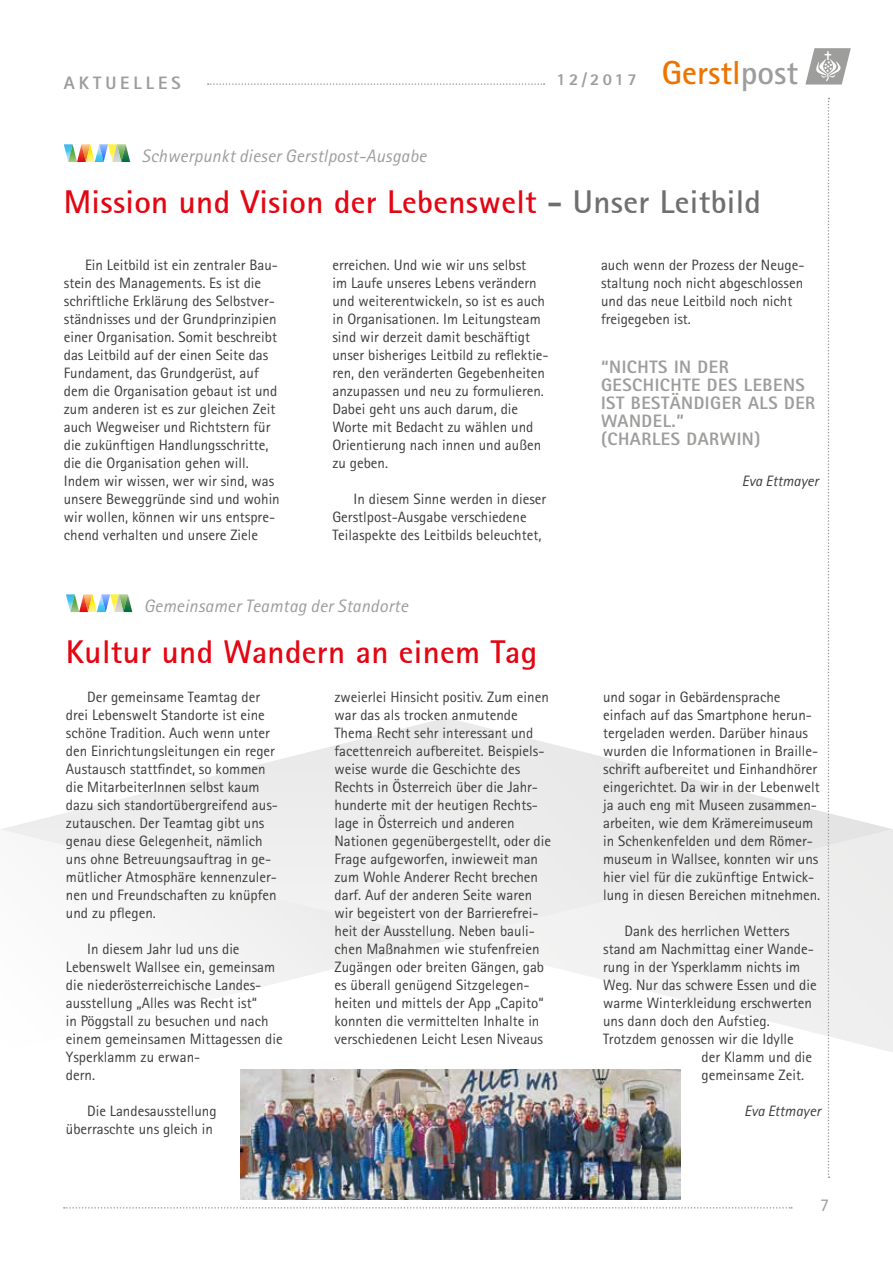
<style>
.page{position:relative;width:893px;height:1263px;background:#fff}
.page>*{position:absolute;margin:0;border:0;box-sizing:border-box;transform-origin:0 0}
.t1{font:33px "Rotis Sans Serif Bold 65";letter-spacing:.01em;color:#e30613}
.t2{font:800 18px/18px "Rotis Sans Serif Pro";letter-spacing:.03em;color:#9d9d9c}
.t3{font:italic 18px "Rotis Sans Serif Pro";letter-spacing:.01em;color:#9d9d9c}
.t4{font:800 18px "Rotis Sans Serif Pro";letter-spacing:.22em;color:#9d9d9c}
.t5{font:18px "Rotis Sans Serif Pro";color:#9d9d9c}
.t6{font:800 16.65px "Rotis Sans Serif Pro";color:#9d9d9c}
.t7{font:15px/18px "Rotis Sans Serif Pro";color:#3c3c3b}
.t8{font:italic 15px "Rotis Sans Serif Pro";color:#3c3c3b}
.s1{font-weight:700;font-size:33.3px;color:#ee7402}
.s2{font-weight:700;font-size:33.3px}
.s3{color:#706f6f}
</style>
<div class="page">
<svg style="left:64px;top:1207px;width:728px;height:1px"></svg>
<svg style="left:828px;top:98px;width:1px;height:1080px"></svg>
<svg style="left:208px;top:83px;width:337px;height:2px"></svg>
<svg style="left:805px;top:48px;width:46px;height:37px"></svg>
<svg style="left:181px;top:941px;width:263px;height:53px"></svg>
<svg style="left:446px;top:718px;width:433px;height:108px"></svg>
<svg style="left:446px;top:826px;width:447px;height:230px"></svg>
<svg style="left:1px;top:718px;width:445px;height:223px"></svg>
<svg style="left:66px;top:594px;width:66px;height:18px"></svg>
<img style="left:240px;top:1069px;width:440px;height:130px">
<svg style="left:64px;top:144px;width:66px;height:18px"></svg>
<p class="t4" style="left:64px;top:71px;width:119px">AKTUELLES</p>
<p class="t6" style="left:556px;top:68px;width:243px">1 2 / 2 0 1 7 <span class="s1">Gerstl</span><span class="s2">post</span></p>
<p class="t3" style="left:142px;top:145px;width:287px">Schwerpunkt dieser Gerstlpost-Ausgabe</p>
<h1 class="t1" style="left:64px;top:181px;width:699px">Mission und Vision der Lebenswelt <span class="s3">- Unser Leitbild</span></h1>
<p class="t7" style="left:64px;top:256px;width:218px;text-indent:21px">Ein Leitbild ist ein zentraler Bau&shy;stein des Managements. Es ist die schriftliche Erklärung des Selbstver&shy;ständnisses und der Grundprinzipien einer Organisation. Somit beschreibt das Leitbild auf der einen Seite das Fundament, das Grundgerüst, auf dem die Organisation gebaut ist und zum anderen ist es zur gleichen Zeit auch Wegweiser und Richtstern für die zukünftigen Handlungsschritte, die die Organisation gehen will.<br>Indem wir wissen, wer wir sind, was unsere Beweggründe sind und wohin wir wollen, können wir uns entspre&shy;chend verhalten und unsere Ziele</p>
<p class="t7" style="left:332px;top:256px;width:218px">erreichen. Und wie wir uns selbst<br>im Laufe unseres Lebens verändern und weiterentwickeln, so ist es auch in Organisationen. Im Leitungsteam sind wir derzeit damit beschäftigt unser bisheriges Leitbild zu reflektie&shy;ren, den veränderten Gegebenheiten anzupassen und neu zu formulieren.<br>Dabei geht uns auch darum, die<br>Worte mit Bedacht zu wählen und<br>Orientierung nach innen und außen zu geben.</p>
<p class="t7" style="left:332px;top:490px;width:215px;text-indent:21px">In diesem Sinne werden in dieser<br>Gerstlpost-Ausgabe verschiedene<br>Teilaspekte des Leitbilds beleuchtet,</p>
<p class="t3" style="left:144px;top:595px;width:266px">Gemeinsamer Teamtag der Standorte</p>
<h1 class="t1" style="left:66px;top:631px;width:473px">Kultur und Wandern an einem Tag</h1>
<p class="t7" style="left:601px;top:256px;width:205px">auch wenn der Prozess der Neuge&shy;staltung noch nicht abgeschlossen und das neue Leitbild noch nicht freigegeben ist.</p>
<p class="t2" style="left:601px;top:357px;width:216px">“NICHTS IN DER<br>GESCHICHTE DES LEBENS<br>IST BESTÄNDIGER ALS DER<br>WANDEL.”<br>(CHARLES DARWIN)</p>
<p class="t8" style="left:742px;top:472px;width:78px">Eva Ettmayer</p>
<p class="t7" style="left:66px;top:688px;width:214px;text-indent:21px">Der gemeinsame Teamtag der drei Lebenswelt Standorte ist eine schöne Tradition. Auch wenn unter den Einrichtungsleitungen ein reger<br>Austausch stattfindet, so kommen die MitarbeiterInnen selbst kaum dazu sich standortübergreifend aus&shy;zutauschen. Der Teamtag gibt uns genau diese Gelegenheit, nämlich uns ohne Betreuungsauftrag in ge&shy;mütlicher Atmosphäre kennenzuler&shy;nen und Freundschaften zu knüpfen und zu pflegen.</p>
<p class="t7" style="left:66px;top:940px;width:218px;text-indent:21px">In diesem Jahr lud uns die<br>Lebenswelt Wallsee ein, gemeinsam die niederösterreichische Landes&shy;ausstellung „Alles was Recht ist“<br>in Pöggstall zu besuchen und nach einem gemeinsamen Mittagessen die<br>Ysperklamm zu erwan-<br>dern.</p>
<p class="t7" style="left:66px;top:1102px;width:152px;text-align:right">Die Landesausstellung überraschte uns gleich in</p>
<p class="t7" style="left:335px;top:688px;width:218px">zweierlei Hinsicht positiv. Zum einen war das als trocken anmutende Thema Recht sehr interessant und facettenreich aufbereitet. Beispiels&shy;weise wurde die Geschichte des Rechts in Österreich über die Jahr&shy;hunderte mit der heutigen Rechts&shy;lage in Österreich und anderen Nationen gegenübergestellt, oder die Frage aufgeworfen, inwieweit man zum Wohle Anderer Recht brechen darf. Auf der anderen Seite waren wir begeistert von der Barrierefrei&shy;heit der Ausstellung. Neben bauli&shy;chen Maßnahmen wie stufenfreien Zugängen oder breiten Gängen, gab es überall genügend Sitzgelegen&shy;heiten und mittels der App „Capito“ konnten die vermittelten Inhalte in verschiedenen Leicht Lesen Niveaus</p>
<p class="t7" style="left:603px;top:688px;width:219px">und sogar in Gebärdensprache einfach auf das Smartphone herun&shy;tergeladen werden. Darüber hinaus wurden die Informationen in Braille&shy;schrift aufbereitet und Einhandhörer eingerichtet. Da wir in der Lebenwelt ja auch eng mit Museen zusammen&shy;arbeiten, wie dem Krämereimuseum in Schenkenfelden und dem Römer&shy;museum in Wallsee, konnten wir uns hier viel für die zukünftige Entwick&shy;lung in diesen Bereichen mitnehmen.</p>
<p class="t7" style="left:624px;top:922px;width:167px">Dank des herrlichen Wetters</p>
<p class="t7" style="left:603px;top:940px;width:212px">stand am Nachmittag einer Wande-</p>
<p class="t7" style="left:603px;top:958px;width:199px">rung in der Ysperklamm nichts im</p>
<p class="t7" style="left:603px;top:976px;width:215px">Weg. Nur das schwere Essen und die</p>
<p class="t7" style="left:603px;top:994px;width:210px">warme Winterkleidung erschwerten</p>
<p class="t7" style="left:603px;top:1012px;width:168px">uns dann doch den Aufstieg.</p>
<p class="t7" style="left:603px;top:1030px;width:192px">Trotzdem genossen wir die Idylle</p>
<p class="t7" style="left:702px;top:1048px;width:112px">der Klamm und die</p>
<p class="t7" style="left:702px;top:1066px;width:104px">gemeinsame Zeit.</p>
<p class="t8" style="left:744px;top:1102px;width:78px">Eva Ettmayer</p>
<p class="t5" style="left:820px;top:1194px;width:10px">7</p>
</div>
